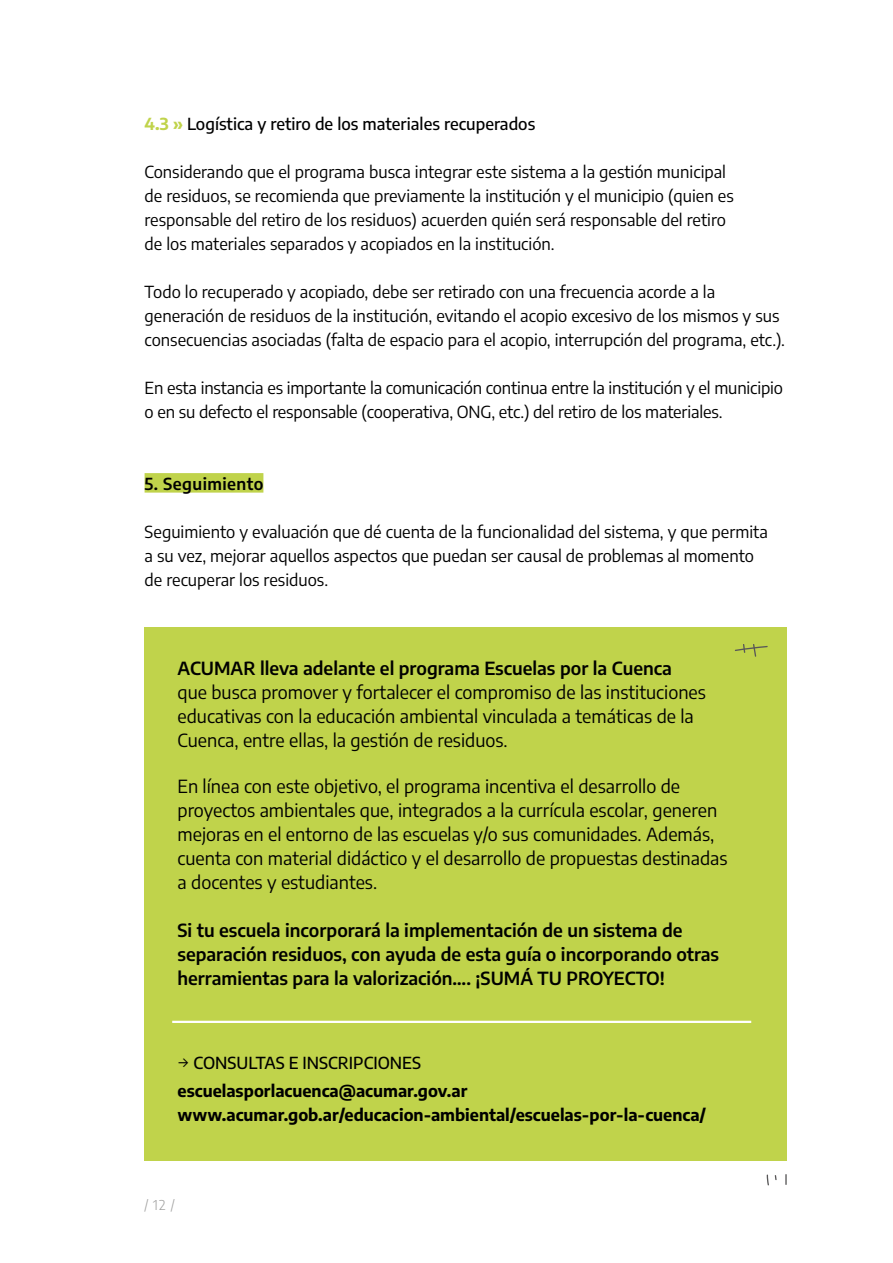
<style>
.page{position:relative;width:893px;height:1263px;background:#fff}
.page>*{position:absolute;margin:0;border:0;box-sizing:border-box;transform-origin:0 0}
.t1{font:18px/24px "Encode Sans";color:#000}
.t2{font:600 18px/24px "Encode Sans";color:#000}
.t3{font:16.5px/24px "Encode Sans";color:#000}
.t4{font:700 16.5px/28.5px "Encode Sans";color:#000}
.t5{font:500 16.5px "Encode Sans";color:#000}
.t6{font:600 16.5px "Encode Sans";letter-spacing:.025em;color:#000}
.t7{font:300 13.5px "Encode Sans";color:#9d9d9c}
.s1{font-weight:700;color:#c0d34b}
.s2{font-weight:400}
.s3{font-weight:500}
</style>
<div class="page">
<div style="left:145px;top:627px;width:642px;height:533px;background:#c0d34b"></div>
<div style="left:145px;top:473px;width:118px;height:20px;background:#c0d34b"></div>
<svg style="left:767px;top:1174px;width:2px;height:12px"></svg>
<svg style="left:785px;top:1174px;width:2px;height:11px"></svg>
<svg style="left:734px;top:644px;width:34px;height:13px"></svg>
<hr style="left:172px;top:1021px;width:579px;height:2px;background:#fff">
<p class="t5" style="left:145px;top:113px;width:392px"><span class="s1">4.3 »</span> Logística y retiro de los materiales recuperados</p>
<p class="t3" style="left:145px;top:159px;width:591px">Considerando que el programa busca integrar este sistema a la gestión municipal de residuos, se recomienda que previamente la institución y el municipio (quien es responsable del retiro de los residuos) acuerden quién será responsable del retiro de los materiales separados y acopiados en la institución.</p>
<p class="t3" style="left:145px;top:279px;width:642px">Todo lo recuperado y acopiado, debe ser retirado con una frecuencia acorde a la generación de residuos de la institución, evitando el acopio excesivo de los mismos y sus consecuencias asociadas (falta de espacio para el acopio, interrupción del programa, etc.).</p>
<p class="t3" style="left:145px;top:375px;width:640px">En esta instancia es importante la comunicación continua entre la institución y el municipio o en su defecto el responsable (cooperativa, ONG, etc.) del retiro de los materiales.</p>
<p class="t6" style="left:145px;top:473px;width:120px">5. Seguimiento</p>
<p class="t3" style="left:145px;top:519px;width:625px">Seguimiento y evaluación que dé cuenta de la funcionalidad del sistema, y que permita a su vez, mejorar aquellos aspectos que puedan ser causal de problemas al momento de recuperar los residuos.</p>
<p class="t2" style="left:178px;top:656px;width:496px">ACUMAR lleva adelante el programa Escuelas por la Cuenca</p>
<p class="t1" style="left:178px;top:680px;width:530px">que busca promover y fortalecer el compromiso de las instituciones educativas con la educación ambiental vinculada a temáticas de la<br>Cuenca, entre ellas, la gestión de residuos.</p>
<p class="t1" style="left:178px;top:773px;width:552px">En línea con este objetivo, el programa incentiva el desarrollo de proyectos ambientales que, integrados a la currícula escolar, generen mejoras en el entorno de las escuelas y/o sus comunidades. Además, cuenta con material didáctico y el desarrollo de propuestas destinadas a docentes y estudiantes.</p>
<p class="t2" style="left:178px;top:917px;width:543px">Si tu escuela incorporará la implementación de un sistema de separación residuos, con ayuda de esta guía o incorporando otras herramientas para la valorización…. ¡SUMÁ TU PROYECTO!</p>
<p class="t4" style="left:178px;top:1048px;width:291px"><span class="s2">→</span> <span class="s3">CONSULTAS E INSCRIPCIONES </span>escuelasporlacuenca@acumar.gov.ar</p>
<p class="t4" style="left:178px;top:1100px;width:530px">www.acumar.gob.ar/educacion-ambiental/escuelas-por-la-cuenca/</p>
<p class="t7" style="left:145px;top:1196px;width:32px">/ 12 /</p>
</div>
